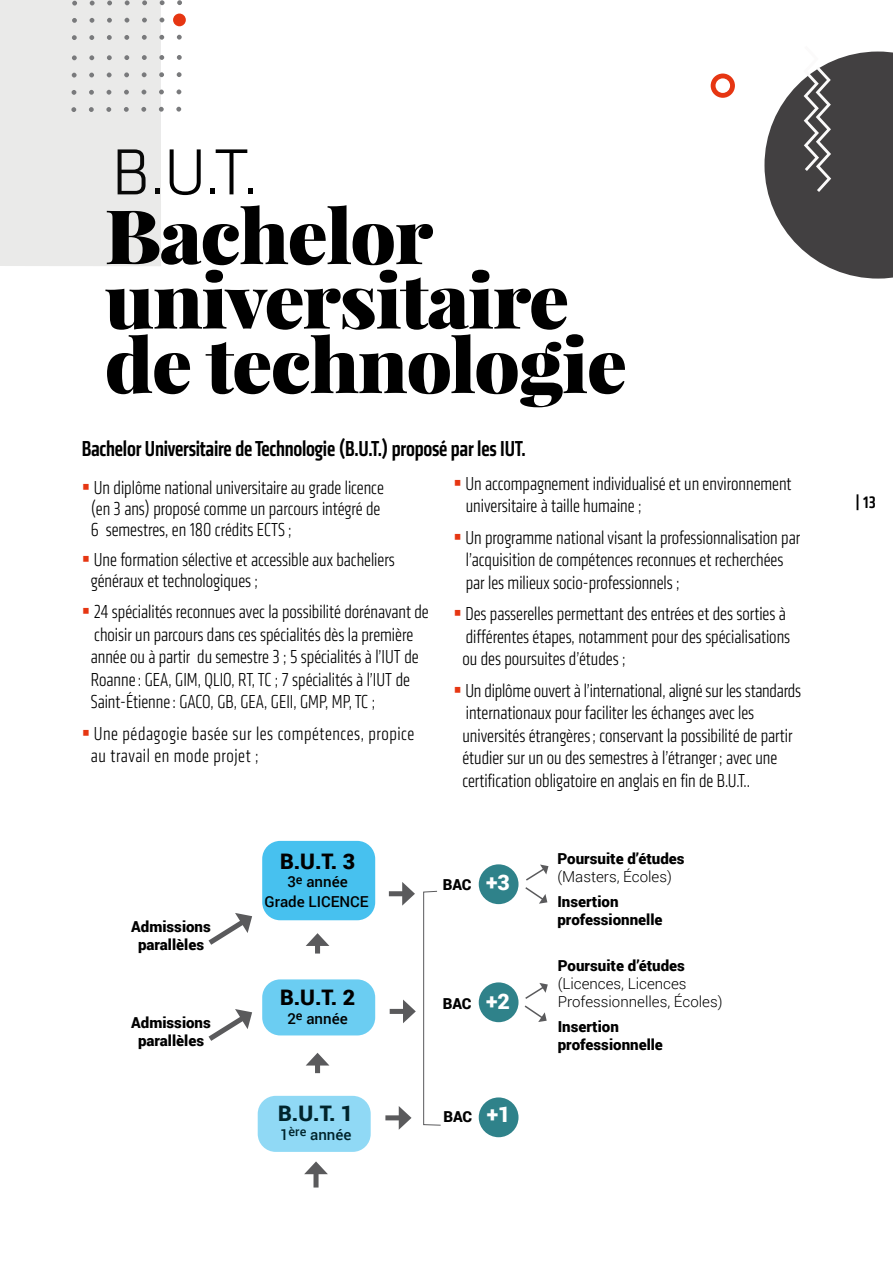
<style>
.page{position:relative;width:893px;height:1263px;background:#fff}
.page>*{position:absolute;margin:0;border:0;box-sizing:border-box;transform-origin:0 0}
.t1{font:900 75.3px/64.5px "Playfair Display";letter-spacing:-.02em;color:#000;scale:1.06 1}
.t2{font:300 67.5px "Klavika";color:#000}
.t3{font:500 condensed 22.5px "Klavika";letter-spacing:-.01em;color:#000;scale:.95 1}
.t4{font:900 21.45px "Roboto";color:#000}
.t5{font:900 21.45px "Roboto";color:#00242c}
.t6{font:300 condensed 19.5px/22.5px "Klavika";color:#000;scale:.95 1}
.t7{font:300 condensed 19.5px/22.5px "Klavika";letter-spacing:.03em;color:#000;scale:.95 1}
.t8{font:500 condensed 17.25px "Klavika";color:#000}
.t9{font:900 15.15px/18.1px "Roboto";color:#000}
.t10{font:300 15.15px/18.1px "Roboto";color:#000}
.t11{font:500 15.15px "Roboto";color:#000}
.t12{font:500 15.15px "Roboto";color:#00242c}
.s1{color:#e63612}
.s2{font-size:21.45px;color:#fff}
</style>
<div class="page">
<div style="left:258px;top:1096px;width:113px;height:56px;background:#90d9f5;border-radius:18px"></div>
<div style="left:262px;top:979px;width:113px;height:56px;background:#6bcdf2;border-radius:18px"></div>
<div style="left:262px;top:841px;width:113px;height:79px;background:#47c1ef;border-radius:18px"></div>
<div style="left:479px;top:864px;width:39px;height:40px;background:#2f828a;border-radius:50%"></div>
<div style="left:479px;top:982px;width:39px;height:40px;background:#2f828a;border-radius:50%"></div>
<div style="left:479px;top:1097px;width:39px;height:40px;background:#2f828a;border-radius:50%"></div>
<svg style="left:423px;top:891px;width:18px;height:235px"></svg>
<svg style="left:208px;top:913px;width:44px;height:32px"></svg>
<svg style="left:208px;top:1009px;width:44px;height:32px"></svg>
<div style="left:313px;top:1169px;width:6px;height:18px;background:#5a5a5c"></div>
<svg style="left:304px;top:1161px;width:24px;height:13px"></svg>
<div style="left:390px;top:1009px;width:18px;height:5px;background:#5a5a5c"></div>
<svg style="left:403px;top:999px;width:13px;height:24px"></svg>
<div style="left:385px;top:1115px;width:18px;height:5px;background:#5a5a5c"></div>
<svg style="left:399px;top:1106px;width:12px;height:24px"></svg>
<div style="left:389px;top:891px;width:18px;height:5px;background:#5a5a5c"></div>
<svg style="left:402px;top:882px;width:13px;height:24px"></svg>
<div style="left:315px;top:941px;width:5px;height:12px;background:#5a5a5c"></div>
<svg style="left:306px;top:933px;width:23px;height:13px"></svg>
<div style="left:315px;top:1061px;width:5px;height:12px;background:#5a5a5c"></div>
<svg style="left:306px;top:1053px;width:23px;height:12px"></svg>
<svg style="left:524px;top:983px;width:24px;height:39px"></svg>
<svg style="left:525px;top:864px;width:23px;height:40px"></svg>
<div style="left:0;top:0;width:161px;height:266px;background:#eaeae9"></div>
<svg style="left:177px;top:0;width:5px;height:5px"></svg>
<div style="left:173px;top:14px;width:13px;height:12px;background:#e63612;border-radius:50%"></div>
<svg style="left:177px;top:35px;width:5px;height:5px"></svg>
<svg style="left:160px;top:0;width:5px;height:5px"></svg>
<svg style="left:160px;top:18px;width:4px;height:4px"></svg>
<svg style="left:159px;top:35px;width:5px;height:5px"></svg>
<svg style="left:142px;top:0;width:5px;height:5px"></svg>
<svg style="left:142px;top:18px;width:5px;height:5px"></svg>
<svg style="left:142px;top:35px;width:5px;height:5px"></svg>
<svg style="left:125px;top:0;width:5px;height:5px"></svg>
<svg style="left:125px;top:18px;width:4px;height:5px"></svg>
<svg style="left:124px;top:35px;width:5px;height:5px"></svg>
<svg style="left:107px;top:1px;width:5px;height:4px"></svg>
<svg style="left:107px;top:18px;width:5px;height:5px"></svg>
<svg style="left:107px;top:35px;width:5px;height:5px"></svg>
<svg style="left:90px;top:1px;width:5px;height:4px"></svg>
<svg style="left:90px;top:18px;width:4px;height:5px"></svg>
<svg style="left:89px;top:35px;width:5px;height:5px"></svg>
<svg style="left:72px;top:1px;width:5px;height:5px"></svg>
<svg style="left:72px;top:18px;width:5px;height:5px"></svg>
<svg style="left:72px;top:35px;width:5px;height:5px"></svg>
<svg style="left:177px;top:55px;width:5px;height:5px"></svg>
<svg style="left:177px;top:72px;width:5px;height:5px"></svg>
<svg style="left:177px;top:89px;width:4px;height:5px"></svg>
<svg style="left:176px;top:107px;width:5px;height:5px"></svg>
<svg style="left:159px;top:55px;width:5px;height:5px"></svg>
<svg style="left:159px;top:72px;width:5px;height:5px"></svg>
<svg style="left:159px;top:90px;width:5px;height:4px"></svg>
<svg style="left:159px;top:107px;width:5px;height:5px"></svg>
<svg style="left:142px;top:55px;width:5px;height:5px"></svg>
<svg style="left:142px;top:72px;width:5px;height:5px"></svg>
<svg style="left:142px;top:90px;width:4px;height:4px"></svg>
<svg style="left:141px;top:107px;width:5px;height:5px"></svg>
<svg style="left:124px;top:55px;width:5px;height:5px"></svg>
<svg style="left:124px;top:72px;width:5px;height:5px"></svg>
<svg style="left:124px;top:90px;width:5px;height:5px"></svg>
<svg style="left:124px;top:107px;width:5px;height:5px"></svg>
<svg style="left:107px;top:55px;width:5px;height:5px"></svg>
<svg style="left:107px;top:73px;width:5px;height:4px"></svg>
<svg style="left:107px;top:90px;width:4px;height:5px"></svg>
<svg style="left:106px;top:107px;width:5px;height:5px"></svg>
<svg style="left:89px;top:55px;width:5px;height:5px"></svg>
<svg style="left:89px;top:73px;width:5px;height:4px"></svg>
<svg style="left:89px;top:90px;width:5px;height:5px"></svg>
<svg style="left:89px;top:107px;width:5px;height:5px"></svg>
<svg style="left:72px;top:55px;width:5px;height:5px"></svg>
<svg style="left:72px;top:73px;width:5px;height:5px"></svg>
<svg style="left:72px;top:90px;width:4px;height:5px"></svg>
<svg style="left:71px;top:107px;width:5px;height:5px"></svg>
<svg style="left:711px;top:73px;width:24px;height:25px"></svg>
<svg style="left:764px;top:51px;width:129px;height:228px"></svg>
<h2 class="t2" style="left:112px;top:131px;width:148px">B.U.T.</h2>
<h1 class="t1" style="left:105px;top:203px;width:494px">Bachelor universitaire de technologie</h1>
<p class="t3" style="left:82px;top:434px;width:469px">Bachelor Universitaire de Technologie (B.U.T.) proposé par les IUT.</p>
<p class="t6" style="left:91px;top:477px;width:310px;line-height:21px;text-indent:-9px"><span class="s1">▪</span> Un diplôme national universitaire au grade licence (en 3 ans) proposé comme un parcours intégré de<br>6 semestres, en 180 crédits ECTS ;</p>
<p class="t6" style="left:91px;top:549px;width:321px;line-height:21px;text-indent:-9px"><span class="s1">▪</span> Une formation sélective et accessible aux bacheliers généraux et technologiques ;</p>
<p class="t6" style="left:91px;top:601px;width:357px;text-indent:-9px"><span class="s1">▪</span> 24 spécialités reconnues avec la possibilité dorénavant de choisir un parcours dans ces spécialités dès la première année ou à partir du semestre 3 ; 5 spécialités à l’IUT de Roanne: GEA, GIM, QLIO, RT, TC ; 7 spécialités à l’IUT de Saint-Étienne: GACO, GB, GEA, GEII, GMP, MP, TC ;</p>
<p class="t7" style="left:91px;top:722px;width:342px;text-indent:-9px"><span class="s1">▪</span> Une pédagogie basée sur les compétences, propice au travail en mode projet ;</p>
<p class="t6" style="left:466px;top:472px;width:344px;text-indent:-12px"><span class="s1">▪</span> Un accompagnement individualisé et un environnement universitaire à taille humaine ;</p>
<p class="t6" style="left:466px;top:526px;width:353px;text-indent:-12px"><span class="s1">▪</span> Un programme national visant la professionnalisation par l’acquisition de compétences reconnues et recherchées par les milieux socio-professionnels ;</p>
<p class="t6" style="left:462px;top:603px;width:347px;text-indent:-9px"><span class="s1">▪</span> Des passerelles permettant des entrées et des sorties à différentes étapes, notamment pour des spécialisations ou des poursuites d’études ;</p>
<p class="t6" style="left:462px;top:679px;width:358px;text-indent:-9px"><span class="s1">▪</span> Un diplôme ouvert à l’international, aligné sur les standards internationaux pour faciliter les échanges avec les universités étrangères; conservant la possibilité de partir étudier sur un ou des semestres à l’étranger ; avec une certification obligatoire en anglais en fin de B.U.T..</p>
<p class="t9" style="left:131px;top:916px;width:81px;text-align:center">Admissions parallèles</p>
<p class="t9" style="left:131px;top:1013px;width:81px;text-align:center">Admissions parallèles</p>
<p class="t4" style="left:280px;top:846px;width:77px">B.U.T. 3</p>
<p class="t11" style="left:287px;top:871px;width:62px">3<sup>e</sup> année</p>
<p class="t11" style="left:265px;top:891px;width:106px">Grade LICENCE</p>
<p class="t4" style="left:280px;top:982px;width:77px">B.U.T. 2</p>
<p class="t11" style="left:287px;top:1007px;width:62px">2<sup>e</sup> année</p>
<p class="t5" style="left:278px;top:1098px;width:77px">B.U.T. 1</p>
<p class="t12" style="left:280px;top:1123px;width:73px">1<sup>ère</sup> année</p>
<p class="t9" style="left:443px;top:875px;width:69px">BAC <span class="s2">+3</span></p>
<p class="t9" style="left:443px;top:994px;width:69px">BAC <span class="s2">+2</span></p>
<p class="t9" style="left:443px;top:1107px;width:69px">BAC <span class="s2">+1</span></p>
<p class="t9" style="left:557px;top:849px;width:129px">Poursuite d’études</p>
<p class="t10" style="left:557px;top:867px;width:116px">(Masters, Écoles)</p>
<p class="t9" style="left:557px;top:892px;width:107px">Insertion professionnelle</p>
<p class="t9" style="left:558px;top:956px;width:129px">Poursuite d’études</p>
<p class="t10" style="left:558px;top:974px;width:166px">(Licences, Licences<br>Professionnelles, Écoles)</p>
<p class="t9" style="left:558px;top:1016px;width:107px">Insertion professionnelle</p>
<p class="t8" style="left:856px;top:492px;width:22px">| 13</p>
</div>
